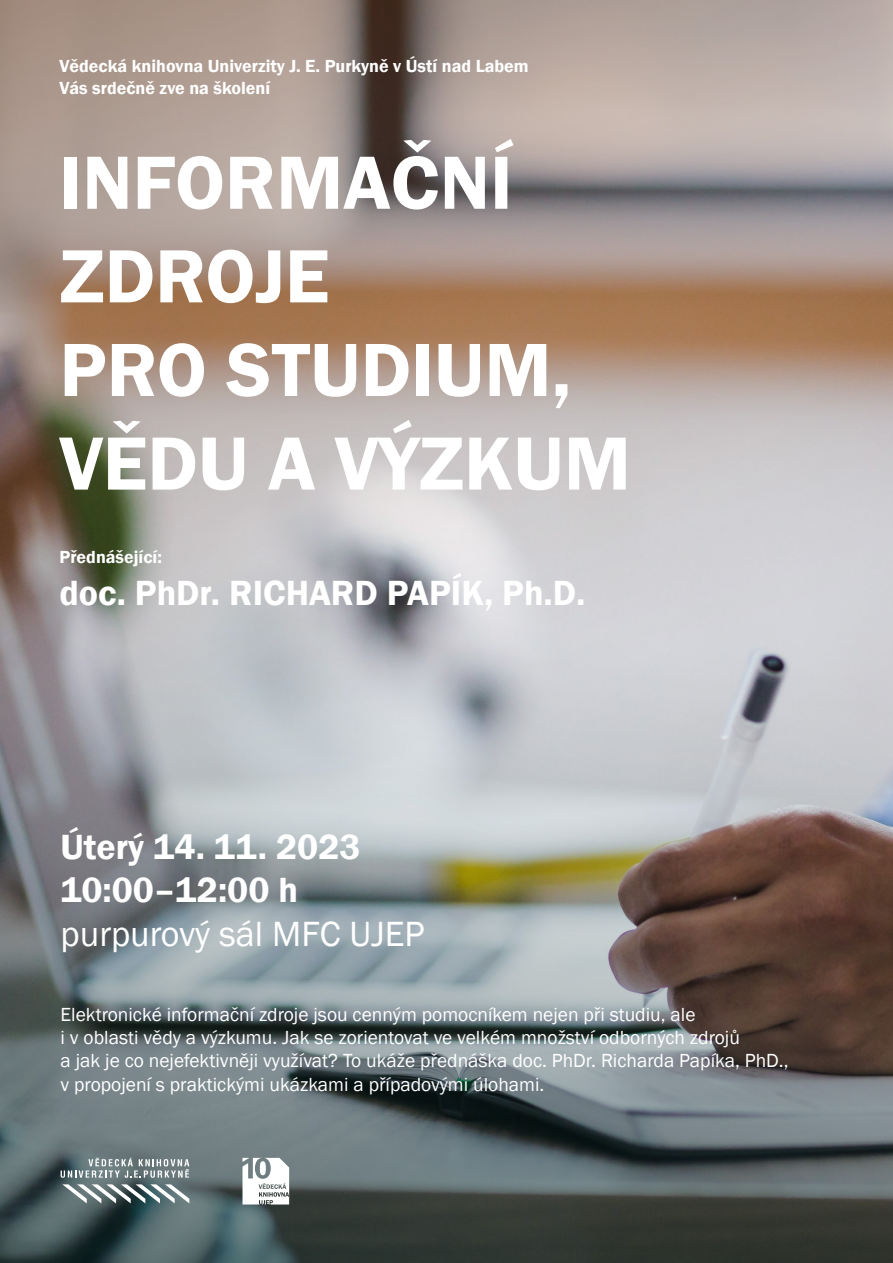
<style>
.page{position:relative;width:893px;height:1263px;background:#fff}
.page>*{position:absolute;margin:0;border:0;box-sizing:border-box;transform-origin:0 0}
.t1{font:600 78px "Franklin Gothic";color:#fff}
.t2{font:600 36px "Franklin Gothic";color:#fff}
.t3{font:36px "Franklin Gothic";color:#fff}
.t4{font:19.5px/23.4px "Franklin Gothic";color:#fff}
.t5{font:600 18px "Franklin Gothic";color:#fff}
</style>
<div class="page">
<img style="left:0;top:0;width:893px;height:1263px">
<svg style="left:62px;top:1184px;width:127px;height:19px"></svg>
<svg style="left:61px;top:1158px;width:128px;height:20px;background:#879497"></svg>
<svg style="left:242px;top:1158px;width:47px;height:46px"></svg>
<p class="t5" style="left:60px;top:55px;width:471px">Vědecká knihovna Univerzity J. E. Purkyně v Ústí nad Labem</p>
<p class="t5" style="left:60px;top:77px;width:212px">Vás srdečně zve na školení</p>
<p class="t1" style="left:60px;top:135px;width:455px">INFORMAČNÍ</p>
<p class="t1" style="left:60px;top:228px;width:271px">ZDROJE</p>
<p class="t1" style="left:60px;top:322px;width:514px">PRO STUDIUM,</p>
<p class="t1" style="left:60px;top:415px;width:573px">VĚDU A VÝZKUM</p>
<p class="t5" style="left:60px;top:546px;width:104px">Přednášející:</p>
<p class="t2" style="left:60px;top:571px;width:527px">doc. PhDr. RICHARD PAPÍK, Ph.D.</p>
<p class="t2" style="left:61px;top:824px;width:301px">Úterý 14. 11. 2023</p>
<p class="t2" style="left:61px;top:868px;width:239px">10:00–12:00 h</p>
<p class="t3" style="left:61px;top:911px;width:366px">purpurový sál MFC UJEP</p>
<p class="t4" style="left:61px;top:1003px;width:730px">Elektronické informační zdroje jsou cenným pomocníkem nejen při studiu, ale<br>i v oblasti vědy a výzkumu. Jak se zorientovat ve velkém množství odborných zdrojů<br>a jak je co nejefektivněji využívat? To ukáže přednáška doc. PhDr. Richarda Papíka, PhD., v propojení s praktickými ukázkami a případovými úlohami.</p>
</div>
